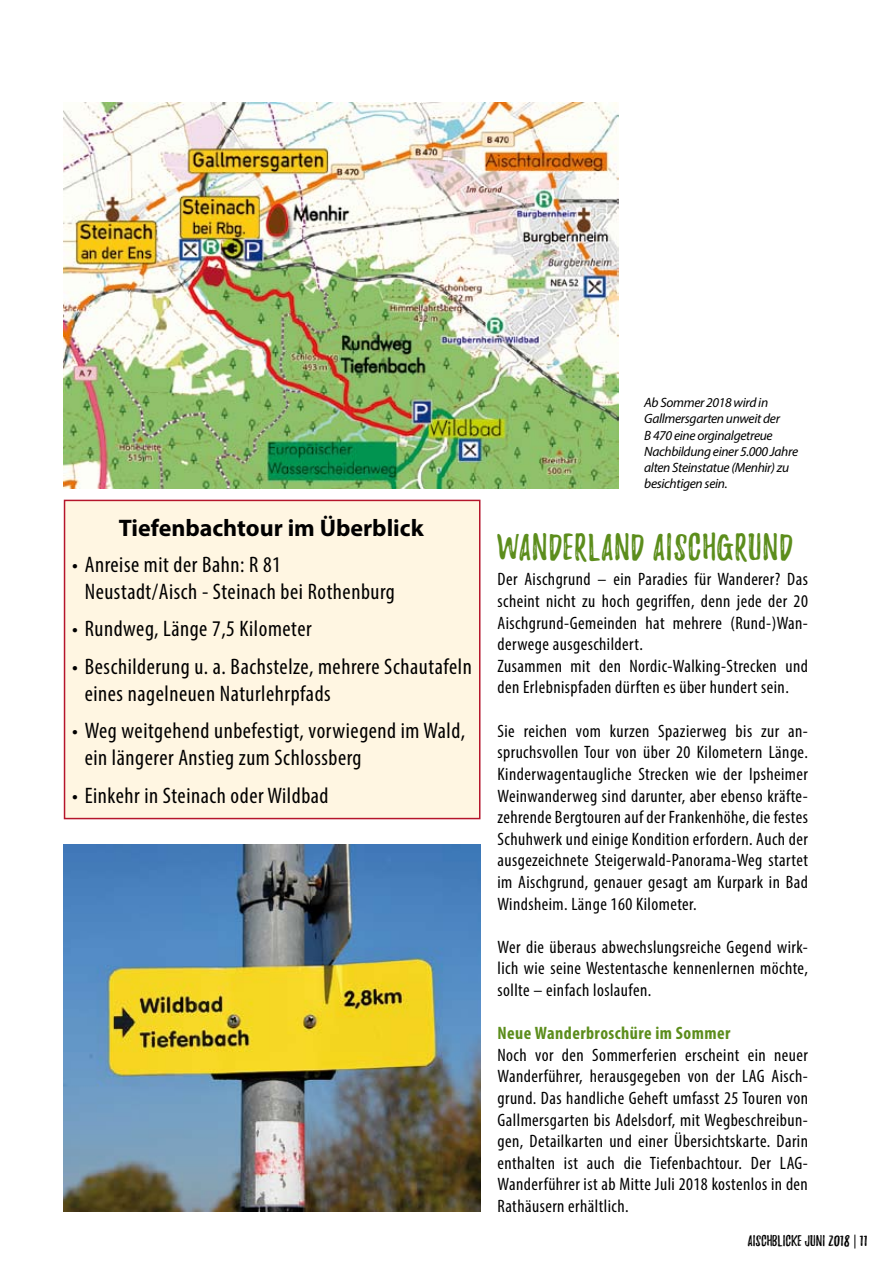
<style>
.page{position:relative;width:893px;height:1263px;background:#fff}
.page>*{position:absolute;margin:0;border:0;box-sizing:border-box;transform-origin:0 0}
.t1{font:33px "Playlist Caps";letter-spacing:.025em;color:#5c8d1c}
.t2{font:700 24px "Myriad Pro";color:#000}
.t3{font:condensed 22.5px/27px "Myriad Pro";letter-spacing:.025em;color:#000}
.t4{font:condensed 18px/21.6px "Myriad Pro";letter-spacing:.025em;color:#000;text-align:justify}
.t5{font:700 condensed 18px "Myriad Pro";letter-spacing:.025em;color:#5c8d1c}
.t6{font:italic 13.5px/16.2px "Myriad Pro";letter-spacing:-.025em;color:#000}
.t7{font:13.5px "Playlist Caps";color:#000}
</style>
<div class="page">
<img style="left:64px;top:102px;width:554px;height:387px">
<div style="left:64px;top:500px;width:416px;height:319px;background:#fff6e2;border:2px solid #b5152b"></div>
<img style="left:64px;top:845px;width:416px;height:367px">
<svg style="left:854px;top:1234px;width:1px;height:14px"></svg>
<h2 class="t2" style="left:119px;top:512px;width:306px">Tiefenbachtour im Überblick</h2>
<p class="t3" style="left:85px;top:551px;width:312px;text-indent:-13px">• Anreise mit der Bahn: R 81<br>Neustadt/Aisch - Steinach bei Rothenburg</p>
<p class="t3" style="left:72px;top:615px;width:241px">• Rundweg, Länge 7,5 Kilometer</p>
<p class="t3" style="left:85px;top:653px;width:388px;text-indent:-13px">• Beschilderung u. a. Bachstelze, mehrere Schautafeln eines nagelneuen Naturlehrpfads</p>
<p class="t3" style="left:85px;top:717px;width:382px;text-indent:-13px">• Weg weitgehend unbefestigt, vorwiegend im Wald, ein längerer Anstieg zum Schlossberg</p>
<p class="t3" style="left:72px;top:782px;width:258px">• Einkehr in Steinach oder Wildbad</p>
<p class="t6" style="left:644px;top:394px;width:155px">Ab Sommer 2018 wird in<br>Gallmersgarten unweit der<br>B 470 eine orginalgetreue<br>Nachbildung einer 5.000 Jahre alten Steinstatue (Menhir) zu besichtigen sein.</p>
<h1 class="t1" style="left:497px;top:532px;width:297px">WANDERLAND AISCHGRUND</h1>
<p class="t4" style="left:497px;top:568px;width:312px;text-align:left">Der Aischgrund – ein Paradies für Wanderer? Das scheint nicht zu hoch gegriffen, denn jede der 20<br>Aischgrund-Gemeinden hat mehrere (Rund-)Wan&shy;derwege ausgeschildert.<br>Zusammen mit den Nordic-Walking-Strecken und den Erlebnispfaden dürften es über hundert sein.</p>
<p class="t4" style="left:497px;top:720px;width:312px">Sie reichen vom kurzen Spazierweg bis zur an&shy;spruchsvollen Tour von über 20 Kilometern Länge.<br>Kinderwagentaugliche Strecken wie der Ipsheimer Weinwanderweg sind darunter, aber ebenso kräfte&shy;zehrende Bergtouren auf der Frankenhöhe, die festes Schuhwerk und einige Kondition erfordern. Auch der ausgezeichnete Steigerwald-Panorama-Weg startet im Aischgrund, genauer gesagt am Kurpark in Bad Windsheim. Länge 160 Kilometer.</p>
<p class="t4" style="left:497px;top:936px;width:312px">Wer die überaus abwechslungsreiche Gegend wirk&shy;lich wie seine Westentasche kennenlernen möchte, sollte – einfach loslaufen.</p>
<p class="t5" style="left:497px;top:1022px;width:234px">Neue Wanderbroschüre im Sommer</p>
<p class="t4" style="left:497px;top:1044px;width:312px">Noch vor den Sommerferien erscheint ein neuer Wanderführer, herausgegeben von der LAG Aisch&shy;grund. Das handliche Geheft umfasst 25 Touren von Gallmersgarten bis Adelsdorf, mit Wegbeschreibun&shy;gen, Detailkarten und einer Übersichtskarte. Darin enthalten ist auch die Tiefenbachtour. Der LAG-Wanderführer ist ab Mitte Juli 2018 kostenlos in den Rathäusern erhältlich.</p>
<p class="t7" style="left:748px;top:1234px;width:121px">AISCHBLICKE JUNI 2018 11</p>
</div>
